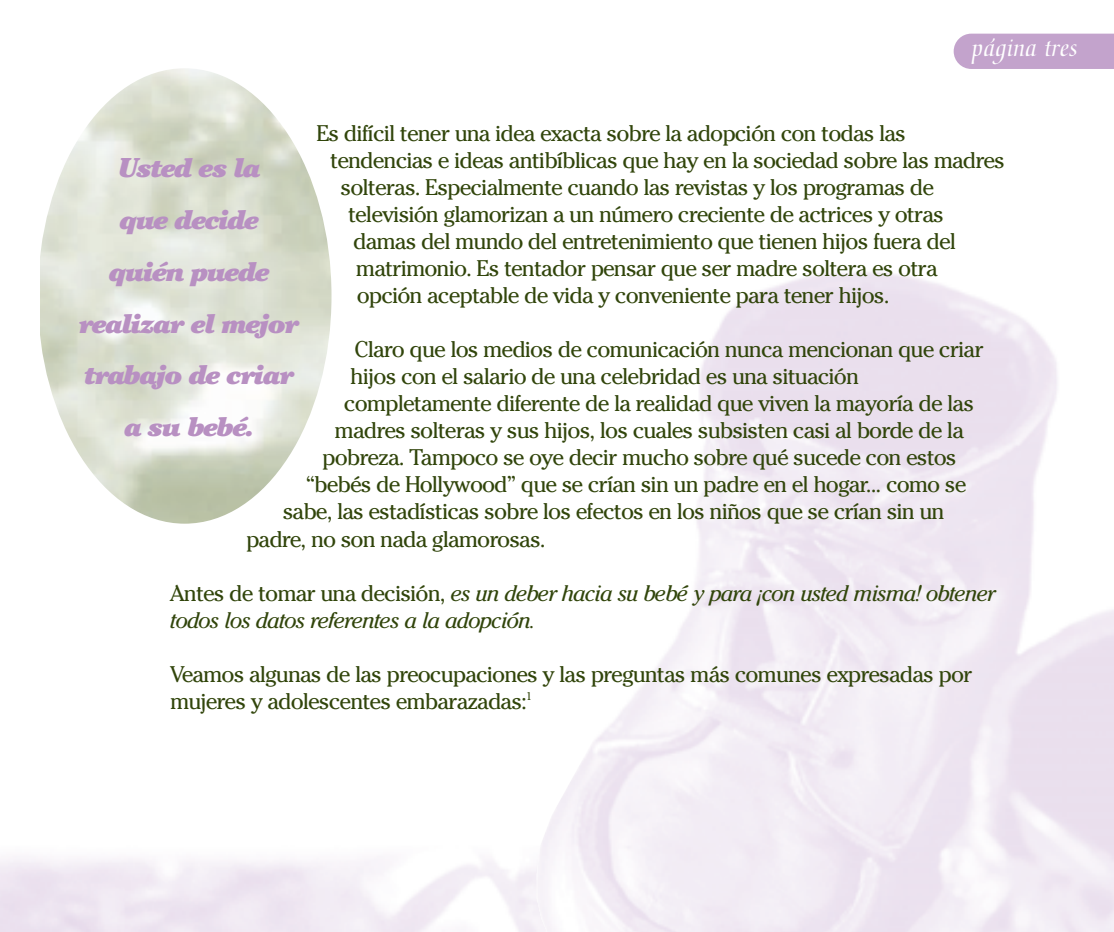
<style>
.page{position:relative;width:1114px;height:932px;background:#fff}
.page>*{position:absolute;margin:0;border:0;box-sizing:border-box;transform-origin:0 0}
.t1{font:italic 900 27px/51.8px "Cheltenham";letter-spacing:-.05em;color:#b890c2;text-align:center}
.t2{font:27px "Medici Script";color:#fff}
.t3{font:22.5px/27px "Cheltenham";letter-spacing:-.04em;color:#31450b}
.t4{font:italic 22.5px/27px "Cheltenham";letter-spacing:-.04em;color:#31450b}
.s1{font-style:normal}
</style>
<div class="page">
<div style="left:953px;top:34px;width:161px;height:35px;background:#c3a3cc"></div>
<img style="left:41px;top:68px;width:290px;height:455px">
<p class="t2" style="left:971px;top:36px;width:108px">página tres</p>
<p class="t3" style="left:316px;top:120px;width:591px">Es difícil tener una idea exacta sobre la adopción con todas las</p>
<p class="t3" style="left:330px;top:147px;width:676px">tendencias e ideas antibíblicas que hay en la sociedad sobre las madres</p>
<p class="t3" style="left:340px;top:174px;width:595px">solteras. Especialmente cuando las revistas y los programas de</p>
<p class="t3" style="left:348px;top:201px;width:597px">televisión glamorizan a un número creciente de actrices y otras</p>
<p class="t3" style="left:353px;top:228px;width:604px">damas del mundo del entretenimiento que tienen hijos fuera del</p>
<p class="t3" style="left:356px;top:255px;width:583px">matrimonio. Es tentador pensar que ser madre soltera es otra</p>
<p class="t3" style="left:357px;top:282px;width:534px">opción aceptable de vida y conveniente para tener hijos.</p>
<p class="t3" style="left:354px;top:336px;width:631px">Claro que los medios de comunicación nunca mencionan que criar</p>
<p class="t3" style="left:350px;top:363px;width:510px">hijos con el salario de una celebridad es una situación</p>
<p class="t3" style="left:344px;top:390px;width:632px">completamente diferente de la realidad que viven la mayoría de las</p>
<p class="t3" style="left:335px;top:417px;width:631px">madres solteras y sus hijos, los cuales subsisten casi al borde de la</p>
<p class="t3" style="left:322px;top:444px;width:636px">pobreza. Tampoco se oye decir mucho sobre qué sucede con estos</p>
<p class="t3" style="left:306px;top:471px;width:662px">“bebés de Hollywood” que se crían sin un padre en el hogar... como se</p>
<p class="t3" style="left:283px;top:498px;width:663px">sabe, las estadísticas sobre los efectos en los niños que se crían sin un</p>
<p class="t3" style="left:246px;top:525px;width:301px">padre, no son nada glamorosas.</p>
<p class="t4" style="left:170px;top:581px;width:827px"><span class="s1">Antes de tomar una decisión,</span> es un deber hacia su bebé y para ¡con usted misma! obtener todos los datos referentes a la adopción.</p>
<p class="t3" style="left:170px;top:660px;width:804px">Veamos algunas de las preocupaciones y las preguntas más comunes expresadas por mujeres y adolescentes embarazadas:<sup>1</sup></p>
<p class="t1" style="left:77px;top:144px;width:222px">Usted es la<br>que decide quién puede realizar el mejor trabajo de criar a su bebé.</p>
</div>
